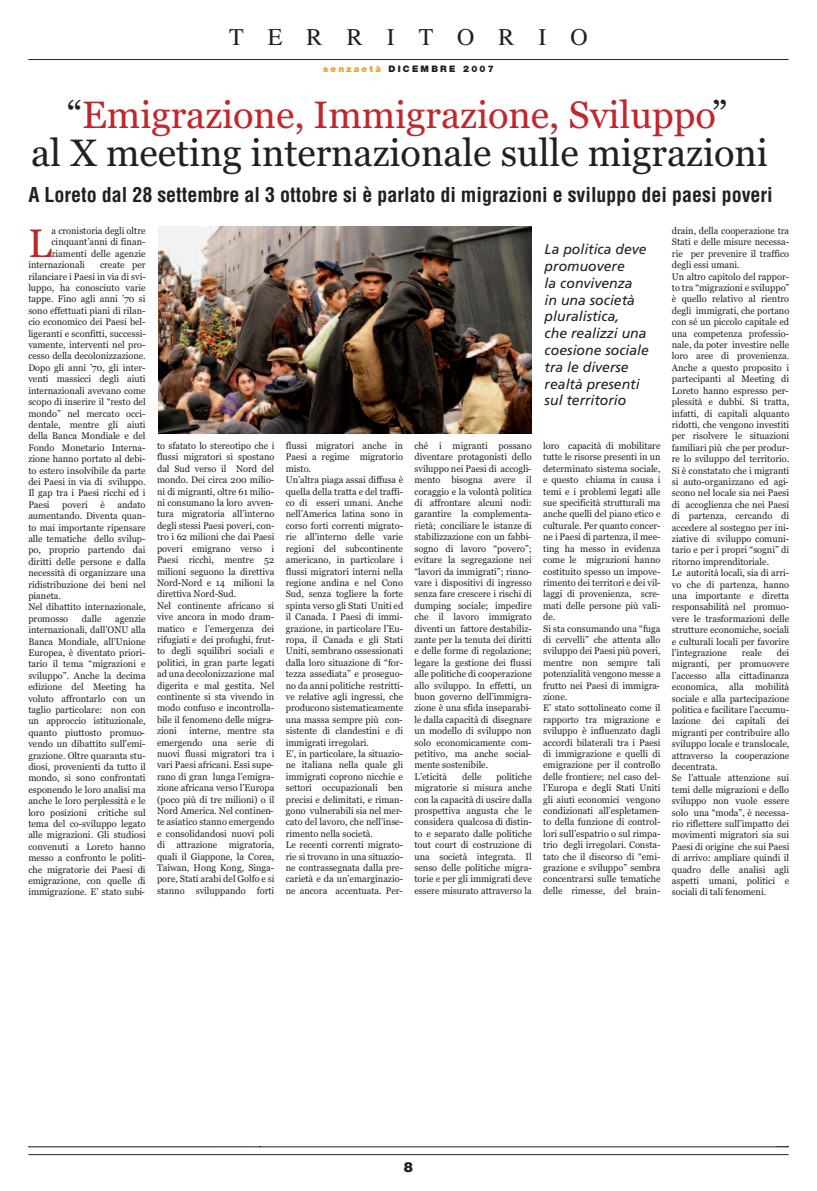
<style>
.page{position:relative;width:817px;height:1191px;background:#fff}
.page>*{position:absolute;margin:0;border:0;box-sizing:border-box;transform-origin:0 0}
.t1{font:39.6px "Georgia";color:#c0262d}
.t2{font:38px/38px "Georgia";color:#231f20;text-align:center}
.t3{font:24px "Times";letter-spacing:1em;color:#231f20}
.t4{font:700 condensed 20px "Helvetica";color:#231f20}
.t5{font:italic 14px/16.8px "Frutiger";color:#231f20}
.t6{font:900 14px "Helvetica";color:#231f20}
.t7{font:9.5px/11.4px "Georgia";color:#231f20}
.t8{font:900 9px "Helvetica Neue";letter-spacing:.25em;color:#231f20}
.s1{color:#f7981d}
.s2{color:#c0262d}
</style>
<div class="page">
<hr style="left:28px;top:59px;width:760px;height:1px;background:#231f20">
<hr style="left:28px;top:1154px;width:760px;height:1px;background:#231f20">
<img style="left:159px;top:227px;width:372px;height:207px">
<h3 class="t3" style="left:229px;top:22px;width:360px">TERRITORIO</h3>
<p class="t8" style="left:323px;top:63px;width:172px"><span class="s1">senzaetà</span> DICEMBRE 2007</p>
<h2 class="t2" style="left:31px;top:96px;width:738px">“<span class="s2">Emigrazione, Immigrazione, Sviluppo</span>”<br>al X meeting internazionale sulle migrazioni</h2>
<h3 class="t4" style="left:28px;top:182px;width:745px">A Loreto dal 28 settembre al 3 ottobre si è parlato di migrazioni e sviluppo dei paesi poveri</h3>
<h3 class="t5" style="left:544px;top:241px;width:106px">La politica deve promuovere<br>la convivenza<br>in una società pluralistica,<br>che realizzi una coesione sociale tra le diverse realtà presenti sul territorio</h3>
<p class="t7" style="left:671px;top:225px;width:119px">drain, della cooperazione tra<br>Stati e delle misure necessa&shy;rie per prevenire il traffico degli essi umani.<br>Un altro capitolo del rappor&shy;to tra “migrazioni e sviluppo” è quello relativo al rientro degli immigrati, che portano con sé un piccolo capitale ed una competenza professio&shy;nale, da poter investire nelle loro aree di provenienza.<br>Anche a questo proposito i partecipanti al Meeting di<br>Loreto hanno espresso per&shy;plessità e dubbi. Si tratta, infatti, di capitali alquanto ridotti, che vengono investiti per risolvere le situazioni familiari più che per produr&shy;re lo sviluppo del territorio.<br>Si è constatato che i migranti si auto-organizzano ed agi&shy;scono nel locale sia nei Paesi di accoglienza che nei Paesi di partenza, cercando di accedere al sostegno per ini&shy;ziative di sviluppo comuni&shy;tario e per i propri “sogni” di ritorno imprenditoriale.<br>Le autorità locali, sia di arri&shy;vo che di partenza, hanno una importante e diretta responsabilità nel promuo&shy;vere le trasformazioni delle strutture economiche, sociali e culturali locali per favorire l’integrazione</p>
<h1 class="t1" style="left:28px;top:221px;width:25px">L</h1>
<p class="t7" style="left:51px;top:225px;width:96px">a cronistoria degli oltre</p>
<p class="t7" style="left:51px;top:236px;width:96px">cinquant’anni di finan-</p>
<p class="t7" style="left:51px;top:248px;width:95px">ziamenti delle agenzie</p>
<p class="t7" style="left:28px;top:259px;width:58px">internazionali</p>
<p class="t7" style="left:28px;top:259px;width:119px;text-align:justify;text-indent:72px">create per rilanciare i Paesi in via di svi&shy;luppo, ha conosciuto varie tappe. Fino agli anni ’70 si sono effettuati piani di rilan&shy;cio economico dei Paesi bel&shy;ligeranti e sconfitti, successi&shy;vamente, interventi nel pro&shy;cesso della decolonizzazione.<br>Dopo gli anni ’70, gli inter&shy;venti massicci degli aiuti internazionali avevano come scopo di inserire il “resto del mondo” nel mercato occi&shy;dentale, mentre gli aiuti della Banca Mondiale e del Fondo Monetario Interna&shy;zione hanno portato al debi&shy;to estero insolvibile da parte dei Paesi in via di sviluppo.<br>Il gap tra i Paesi ricchi ed i Paesi</p>
<p class="t7" style="left:286px;top:440px;width:119px">flussi migratori anche in<br>Paesi a regime migratorio misto.<br>Un’altra piaga assai diffusa è quella della tratta e del traffi&shy;co di esseri umani. Anche nell’America latina sono in corso forti correnti migrato&shy;rie all’interno delle varie regioni del subcontinente americano, in particolare i flussi migratori interni nella regione andina e nel Cono<br>Sud, senza togliere la forte spinta verso gli Stati Uniti ed il Canada. I Paesi di immi&shy;grazione, in particolare l’Eu&shy;ropa, il Canada e gli Stati<br>Uniti, sembrano ossessionati dalla loro situazione di “for&shy;tezza assediata” e proseguo&shy;no da anni politiche restritti&shy;ve relative agli ingressi, che producono sistematicamente una massa sempre più con&shy;sistente di clandestini e di immigrati irregolari.<br>E’, in particolare, la situazio&shy;ne italiana nella quale gli immigrati coprono nicchie e settori occupazionali ben precisi e delimitati, e riman&shy;gono vulnerabili sia nel mer&shy;cato del lavoro, che nell’inse&shy;rimento nella società.<br>Le recenti correnti migrato&shy;rie si trovano in una situazio&shy;ne contrassegnata dalla pre&shy;carietà e da un’emarginazio&shy;ne ancora accentuata. Per-</p>
<p class="t7" style="left:414px;top:440px;width:119px">ché i migranti possano diventare protagonisti dello sviluppo nei Paesi di accogli&shy;mento bisogna avere il coraggio e la volontà politica di affrontare alcuni nodi: garantire la complementa&shy;rietà; conciliare le istanze di stabilizzazione con un fabbi&shy;sogno di lavoro “povero”; evitare la segregazione nei “lavori da immigrati”; rinno&shy;vare i dispositivi di ingresso senza fare crescere i rischi di dumping sociale; impedire che il lavoro immigrato diventi un fattore destabiliz&shy;zante per la tenuta dei diritti e delle forme di regolazione; legare la gestione dei flussi alle politiche di cooperazione allo sviluppo. In effetti, un buon governo dell’immigra&shy;zione è una sfida inseparabi&shy;le dalla capacità di disegnare un modello di sviluppo non solo economicamente com&shy;petitivo, ma anche social&shy;mente sostenibile.<br>L’eticità</p>
<p class="t7" style="left:157px;top:440px;width:119px">to sfatato lo stereotipo che i flussi migratori si spostano dal Sud verso il Nord del mondo. Dei circa 200 milio&shy;ni di migranti, oltre 61 milio&shy;ni consumano la loro avven&shy;tura migratoria all’interno degli stessi Paesi poveri, con&shy;tro i 62 milioni che dai Paesi poveri emigrano verso i<br>Paesi ricchi, mentre 52 milioni seguono la direttiva<br>Nord-Nord e 14 milioni la direttiva Nord-Sud.<br>Nel continente africano si vive ancora in modo dram&shy;matico e l’emergenza dei rifugiati e dei profughi, frut&shy;to degli squilibri sociali e politici, in gran parte legati ad una decolonizzazione mal digerita e mal gestita. Nel continente si sta vivendo in modo confuso e incontrolla&shy;bile il fenomeno delle migra&shy;zioni</p>
<p class="t7" style="left:543px;top:440px;width:119px">loro capacità di mobilitare tutte le risorse presenti in un determinato sistema sociale, e questo chiama in causa i temi e i problemi legati alle sue specificità strutturali ma anche quelli del piano etico e culturale. Per quanto concer&shy;ne i Paesi di partenza, il mee&shy;ting ha messo in evidenza come le migrazioni hanno costituito spesso un impove&shy;rimento dei territori e dei vil&shy;laggi di provenienza, scre&shy;mati delle persone più vali&shy;de.<br>Si sta consumando una “fuga di cervelli” che attenta allo sviluppo dei Paesi più poveri, mentre non sempre tali potenzialità vengono messe a frutto nei Paesi di immigra&shy;zione.<br>E’ stato sottolineato come il rapporto tra migrazione e sviluppo è influenzato dagli accordi bilaterali tra i Paesi di immigrazione e quelli di emigrazione per il controllo delle frontiere; nel caso del&shy;l’Europa e degli Stati Uniti gli aiuti economici vengono condizionati all’espletamen&shy;to della funzione di control&shy;lori sull’espatrio o sul rimpa&shy;trio degli irregolari. Consta&shy;tato che il discorso di “emi&shy;grazione e sviluppo” sembra concentrarsi sulle tematiche delle rimesse, del brain-</p>
<p class="t7" style="left:28px;top:499px;width:119px;text-indent:89px">andato aumentando. Diventa quan&shy;to mai importante ripensare alle tematiche dello svilup&shy;po, proprio partendo dai diritti delle persone e dalla necessità di organizzare una ridistribuzione dei beni nel pianeta.<br>Nel dibattito internazionale, promosso</p>
<p class="t7" style="left:62px;top:499px;width:27px">poveri</p>
<p class="t7" style="left:100px;top:499px;width:6px">è</p>
<p class="t7" style="left:82px;top:613px;width:21px">dalle</p>
<p class="t7" style="left:28px;top:613px;width:119px;text-align:justify;text-indent:87px">agenzie internazionali, dall’ONU alla Banca Mondiale, all’Unione Europea, è diventato priori&shy;tario il tema “migrazioni e sviluppo”. Anche la decima edizione del Meeting ha voluto affrontarlo con un taglio particolare: non con un approccio istituzionale, quanto piuttosto promuo&shy;vendo un dibattito sull’emi&shy;grazione. Oltre quaranta stu&shy;diosi, provenienti da tutto il mondo, si sono confrontati esponendo le loro analisi ma anche le loro perplessità e le loro posizioni critiche sul tema del co-sviluppo legato alle migrazioni. Gli studiosi convenuti a Loreto hanno messo a confronto le politi&shy;che migratorie dei Paesi di emigrazione, con quelle di immigrazione. E’ stato subi-</p>
<p class="t7" style="left:671px;top:647px;width:119px;text-indent:105px">dei migranti, per promuovere l’accesso alla cittadinanza economica, alla mobilità sociale e alla partecipazione politica e facilitare l’accumu&shy;lazione dei capitali dei migranti per contribuire allo sviluppo locale e translocale, attraverso la cooperazione decentrata.<br>Se l’attuale attenzione sui temi delle migrazioni e dello sviluppo non vuole essere solo una “moda”, è necessa&shy;rio riflettere sull’impatto dei movimenti migratori sia sui<br>Paesi di origine che sui Paesi di arrivo: ampliare quindi il quadro delle analisi agli aspetti umani, politici e sociali di tali fenomeni.</p>
<p class="t7" style="left:741px;top:647px;width:21px">reale</p>
<p class="t7" style="left:157px;top:725px;width:119px;text-align:justify;text-indent:32px">interne, mentre sta emergendo una serie di nuovi flussi migratori tra i vari Paesi africani. Essi supe&shy;rano di gran lunga l’emigra&shy;zione africana verso l’Europa (poco più di tre milioni) o il Nord America. Nel continen&shy;te asiatico stanno emergendo e consolidandosi nuovi poli di attrazione migratoria, quali il Giappone, la Corea, Taiwan, Hong Kong, Singa&shy;pore, Stati arabi del Golfo e si stanno sviluppando forti</p>
<p class="t7" style="left:414px;top:770px;width:119px;text-align:justify;text-indent:82px">politiche migratorie si misura anche con la capacità di uscire dalla prospettiva angusta che le considera qualcosa di distin&shy;to e separato dalle politiche tout court di costruzione di una società integrata. Il senso delle politiche migra&shy;torie e per gli immigrati deve essere misurato attraverso la</p>
<p class="t7" style="left:462px;top:770px;width:21px">delle</p>
<h3 class="t6" style="left:404px;top:1158px;width:11px">8</h3>
</div>
